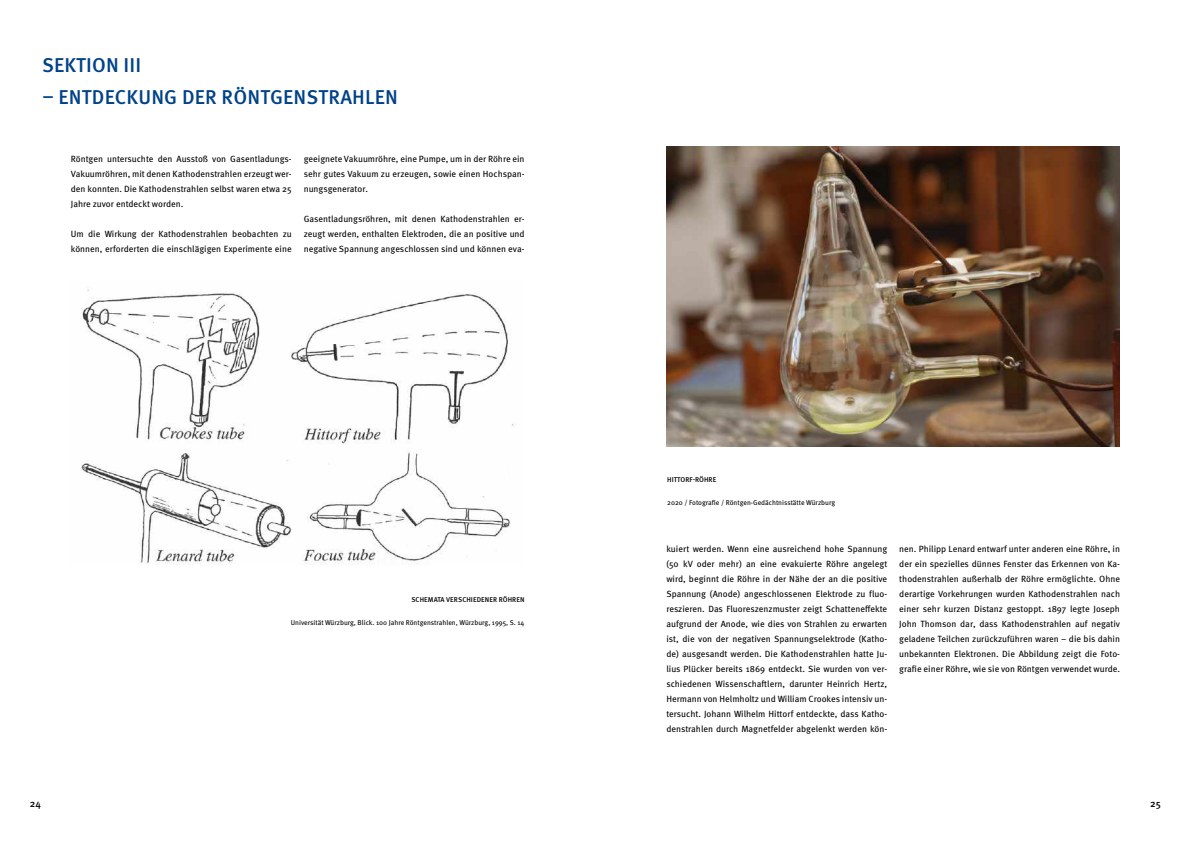
<style>
.page{position:relative;width:1191px;height:842px;background:#fff}
.page>*{position:absolute;margin:0;border:0;box-sizing:border-box;transform-origin:0 0}
.t1{font:500 20px "Meta Pro";letter-spacing:.01em;color:#004289}
.t2{font:500 10px "Meta Pro";color:#000}
.t3{font:9px/15px "Meta Pro";color:#000;text-align:justify}
.t4{font:7px "Meta Pro";letter-spacing:-.005em;color:#000}
.t5{font:500 7px "Meta Pro";letter-spacing:.01em;color:#000}
</style>
<div class="page">
<img style="left:81px;top:289px;width:435px;height:276px">
<img style="left:666px;top:147px;width:453px;height:300px">
<h1 class="t1" style="left:42px;top:52px;width:101px">SEKTION III</h1>
<h1 class="t1" style="left:42px;top:84px;width:357px">– ENTDECKUNG DER RÖNTGENSTRAHLEN</h1>
<p class="t3" style="left:71px;top:150px;width:222px">Röntgen untersuchte den Ausstoß von Gasentladungs-Vakuumröhren, mit denen Kathodenstrahlen erzeugt wer&shy;den konnten. Die Kathodenstrahlen selbst waren etwa 25<br>Jahre zuvor entdeckt worden.</p>
<p class="t3" style="left:71px;top:225px;width:222px">Um die Wirkung der Kathodenstrahlen beobachten zu können, erforderten die einschlägigen Experimente eine</p>
<p class="t3" style="left:304px;top:150px;width:222px">geeignete Vakuumröhre, eine Pumpe, um in der Röhre ein sehr gutes Vakuum zu erzeugen, sowie einen Hochspan&shy;nungsgenerator.</p>
<p class="t3" style="left:304px;top:210px;width:222px">Gasentladungsröhren, mit denen Kathodenstrahlen er&shy;zeugt werden, enthalten Elektroden, die an positive und negative Spannung angeschlossen sind und können eva-</p>
<p class="t5" style="left:411px;top:595px;width:115px">SCHEMATA VERSCHIEDENER RÖHREN</p>
<p class="t4" style="left:291px;top:617px;width:235px">Universität Würzburg, Blick. 100 Jahre Röntgenstrahlen, Würzburg, 1995, S. 14</p>
<p class="t5" style="left:667px;top:475px;width:51px">HITTORF-RÖHRE</p>
<p class="t4" style="left:667px;top:497px;width:169px">2020 / Fotografie / Röntgen-Gedächtnisstätte Würzburg</p>
<p class="t3" style="left:666px;top:540px;width:222px">kuiert werden. Wenn eine ausreichend hohe Spannung (50 kV oder mehr) an eine evakuierte Röhre angelegt wird, beginnt die Röhre in der Nähe der an die positive Spannung (Anode) angeschlossenen Elektrode zu fluo&shy;reszieren. Das Fluoreszenzmuster zeigt Schatteneffekte aufgrund der Anode, wie dies von Strahlen zu erwarten ist, die von der negativen Spannungselektrode (Katho&shy;de) ausgesandt werden. Die Kathodenstrahlen hatte Ju&shy;lius Plücker bereits 1869 entdeckt. Sie wurden von ver&shy;schiedenen Wissenschaftlern, darunter Heinrich Hertz, Hermann von Helmholtz und William Crookes intensiv un&shy;tersucht. Johann Wilhelm Hittorf entdeckte, dass Katho&shy;denstrahlen durch Magnetfelder abgelenkt werden kön-</p>
<p class="t3" style="left:899px;top:541px;width:222px">nen. Philipp Lenard entwarf unter anderen eine Röhre, in der ein spezielles dünnes Fenster das Erkennen von Ka&shy;thodenstrahlen außerhalb der Röhre ermöglichte. Ohne derartige Vorkehrungen wurden Kathodenstrahlen nach einer sehr kurzen Distanz gestoppt. 1897 legte Joseph John Thomson dar, dass Kathodenstrahlen auf negativ geladene Teilchen zurückzuführen waren – die bis dahin unbekannten Elektronen. Die Abbildung zeigt die Foto&shy;grafie einer Röhre, wie sie von Röntgen verwendet wurde.</p>
<p class="t2" style="left:30px;top:797px;width:13px">24</p>
<p class="t2" style="left:1150px;top:797px;width:12px">25</p>
</div>
